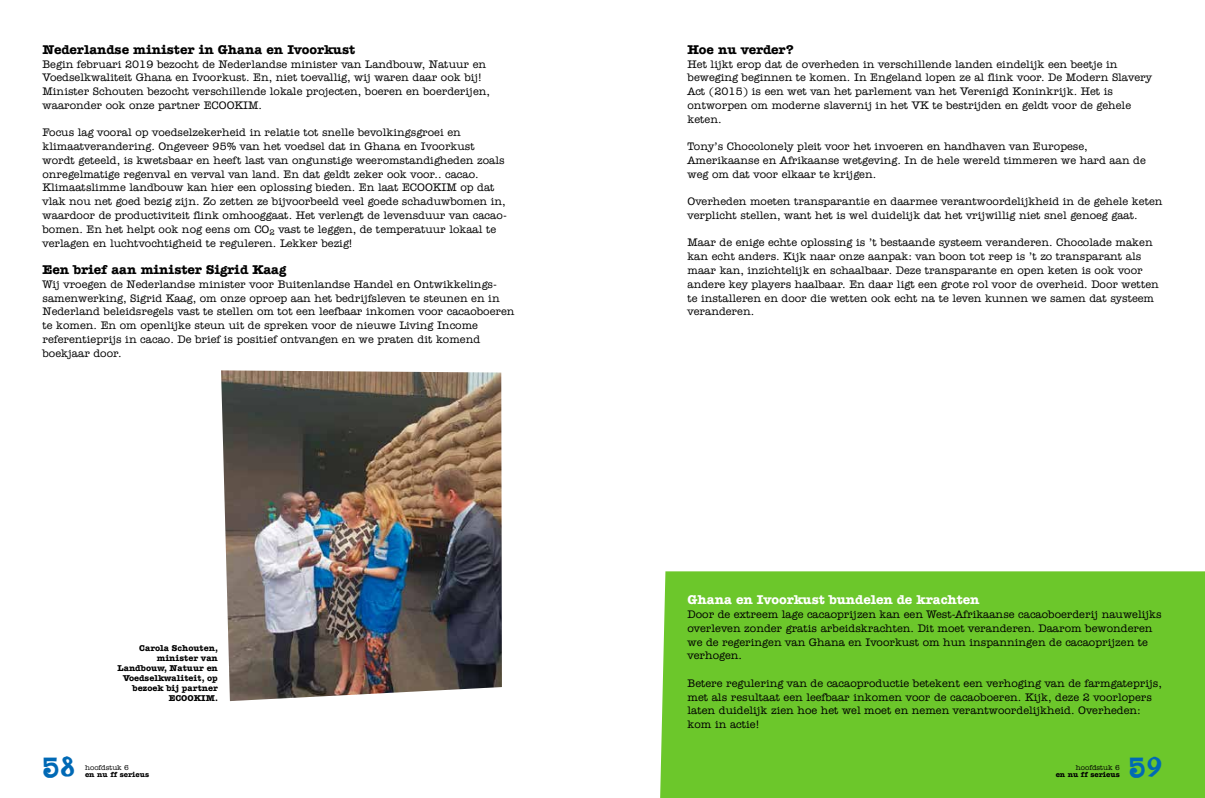
<style>
.page{position:relative;width:1205px;height:798px;background:#fff}
.page>*{position:absolute;margin:0;border:0;box-sizing:border-box;transform-origin:0 0}
.t1{font:28.12px "Chocoladeletter";color:#0069b5}
.t2{font:700 13.12px "Amer Typewriter IT Cby BT";letter-spacing:-.01em;color:#000}
.t3{font:700 13.12px "Amer Typewriter IT Cby BT";letter-spacing:-.01em;color:#fff}
.t4{font:500 11.25px/13.8px "Amer Typewriter IT Cby BT";color:#000}
.t5{font:700 8.75px/10px "Amer Typewriter IT Cby BT";color:#000;text-align:right}
.t6{font:700 7.5px "Amer Typewriter IT Cby BT";color:#000}
.t7{font:500 7.5px "Amer Typewriter IT Cby BT";color:#000}
</style>
<div class="page">
<div style="left:660px;top:571px;width:545px;height:226px;background:#6cc72b"></div>
<img style="left:221px;top:370px;width:281px;height:330px">
<p class="t2" style="left:43px;top:41px;width:314px">Nederlandse minister in Ghana en Ivoorkust</p>
<p class="t4" style="left:43px;top:57px;width:449px">Begin februari 2019 bezocht de Nederlandse minister van Landbouw, Natuur en Voedselkwaliteit Ghana en Ivoorkust. En, niet toevallig, wij waren daar ook bij!<br>Minister Schouten bezocht verschillende lokale projecten, boeren en boerderijen, waaronder ook onze partner ECOOKIM.</p>
<p class="t4" style="left:43px;top:125px;width:465px">Focus lag vooral op voedselzekerheid in relatie tot snelle bevolkingsgroei en klimaatverandering. Ongeveer 95% van het voedsel dat in Ghana en Ivoorkust wordt geteeld, is kwetsbaar en heeft last van ongunstige weeromstandigheden zoals onregelmatige regenval en verval van land. En dat geldt zeker ook voor.. cacao.<br>Klimaatslimme landbouw kan hier een oplossing bieden. En laat ECOOKIM op dat vlak nou net goed bezig zijn. Zo zetten ze bijvoorbeeld veel goede schaduwbomen in, waardoor de productiviteit flink omhooggaat. Het verlengt de levensduur van cacao&shy;bomen. En het helpt ook nog eens om CO<sub>2</sub> vast te leggen, de temperatuur lokaal te verlagen en luchtvochtigheid te reguleren. Lekker bezig!</p>
<p class="t2" style="left:43px;top:261px;width:245px">Een brief aan minister Sigrid Kaag</p>
<p class="t4" style="left:43px;top:277px;width:473px">Wij vroegen de Nederlandse minister voor Buitenlandse Handel en Ontwikkelings&shy;samenwerking, Sigrid Kaag, om onze oproep aan het bedrijfsleven te steunen en in Nederland beleidsregels vast te stellen om tot een leefbaar inkomen voor cacaoboeren te komen. En om openlijke steun uit de spreken voor de nieuwe Living Income referentieprijs in cacao. De brief is positief ontvangen en we praten dit komend boekjaar door.</p>
<p class="t5" style="left:117px;top:642px;width:102px">Carola Schouten, minister van<br>Landbouw, Natuur en<br>Voedselkwaliteit, op bezoek bij partner<br>ECOOKIM.</p>
<p class="t2" style="left:687px;top:41px;width:108px">Hoe nu verder?</p>
<p class="t4" style="left:687px;top:57px;width:466px">Het lijkt erop dat de overheden in verschillende landen eindelijk een beetje in beweging beginnen te komen. In Engeland lopen ze al flink voor. De Modern Slavery Act (2015) is een wet van het parlement van het Verenigd Koninkrijk. Het is ontworpen om moderne slavernij in het VK te bestrijden en geldt voor de gehele keten.</p>
<p class="t4" style="left:687px;top:139px;width:460px">Tony’s Chocolonely pleit voor het invoeren en handhaven van Europese,<br>Amerikaanse en Afrikaanse wetgeving. In de hele wereld timmeren we hard aan de weg om dat voor elkaar te krijgen.</p>
<p class="t4" style="left:687px;top:194px;width:476px">Overheden moeten transparantie en daarmee verantwoordelijkheid in de gehele keten verplicht stellen, want het is wel duidelijk dat het vrijwillig niet snel genoeg gaat.</p>
<p class="t4" style="left:687px;top:235px;width:473px">Maar de enige echte oplossing is ’t bestaande systeem veranderen. Chocolade maken kan echt anders. Kijk naar onze aanpak: van boon tot reep is ’t zo transparant als maar kan, inzichtelijk en schaalbaar. Deze transparante en open keten is ook voor andere key players haalbaar. En daar ligt een grote rol voor de overheid. Door wetten te installeren en door die wetten ook echt na te leven kunnen we samen dat systeem veranderen.</p>
<p class="t3" style="left:687px;top:591px;width:294px">Ghana en Ivoorkust bundelen de krachten</p>
<p class="t4" style="left:687px;top:607px;width:476px">Door de extreem lage cacaoprijzen kan een West-Afrikaanse cacaoboerderij nauwelijks overleven zonder gratis arbeidskrachten. Dit moet veranderen. Daarom bewonderen we de regeringen van Ghana en Ivoorkust om hun inspanningen de cacaoprijzen te verhogen.</p>
<p class="t4" style="left:687px;top:675px;width:476px">Betere regulering van de cacaoproductie betekent een verhoging van de farmgateprijs, met als resultaat een leefbaar inkomen voor de cacaoboeren. Kijk, deze 2 voorlopers laten duidelijk zien hoe het wel moet en nemen verantwoordelijkheid. Overheden: kom in actie!</p>
<h1 class="t1" style="left:43px;top:754px;width:34px">58</h1>
<h1 class="t1" style="left:1129px;top:754px;width:35px">59</h1>
<p class="t7" style="left:85px;top:762px;width:45px">hoofdstuk 6</p>
<p class="t6" style="left:85px;top:769px;width:66px">en nu ff serieus</p>
<p class="t7" style="left:1076px;top:762px;width:45px">hoofdstuk 6</p>
<p class="t6" style="left:1055px;top:769px;width:66px">en nu ff serieus</p>
</div>
